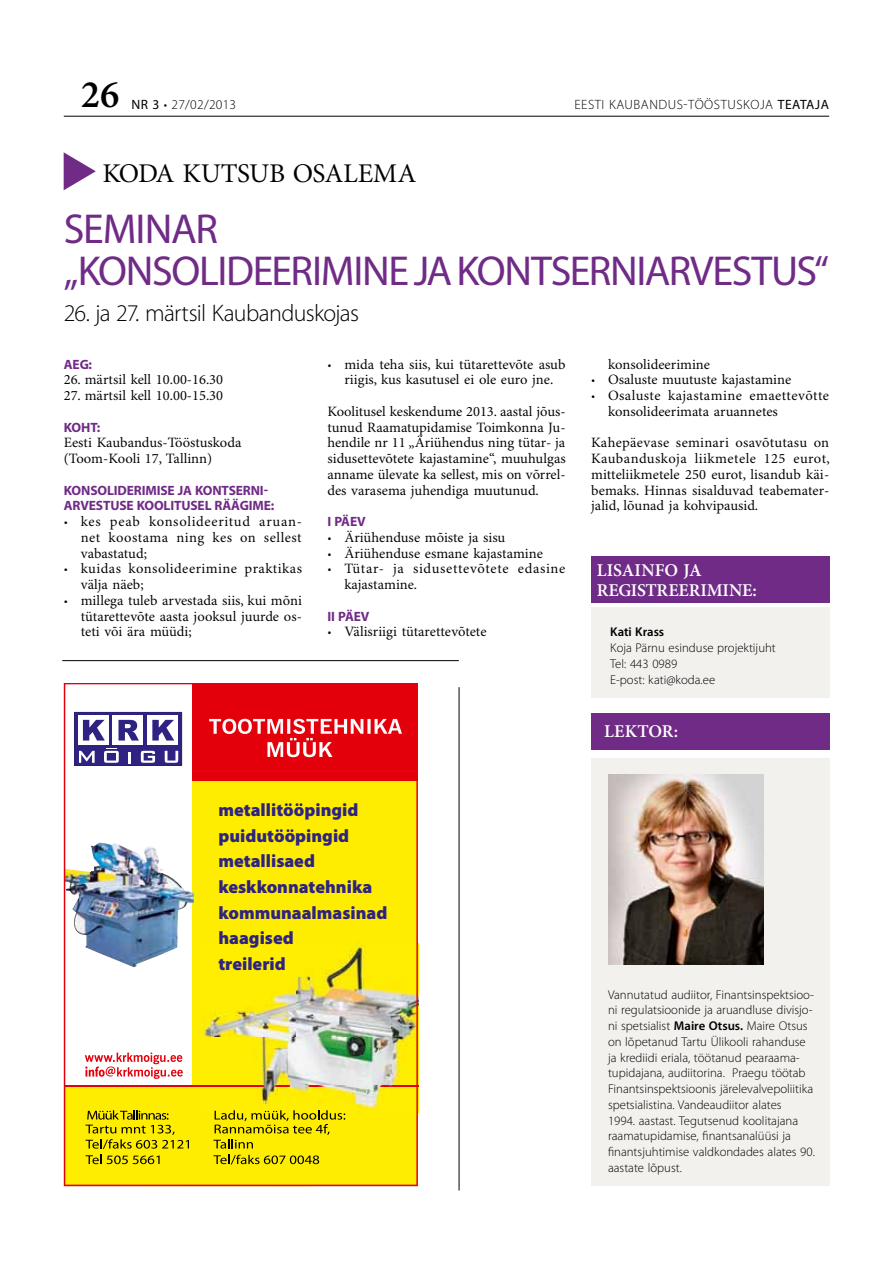
<style>
.page{position:relative;width:893px;height:1263px;background:#fff}
.page>*{position:absolute;margin:0;border:0;box-sizing:border-box;transform-origin:0 0}
.t1{font:42px/42px "Myriad Pro";letter-spacing:-.03em;color:#702b87}
.t2{font:600 39px "Minion Pro";color:#000}
.t3{font:27px "Minion Pro";color:#000}
.t4{font:300 24px "Myriad Pro";letter-spacing:-.03em;color:#000}
.t5{font:900 18px/25.5px "Myriad Pro";color:#2e2382}
.t6{font:600 18px/19.5px "Minion Pro";letter-spacing:-.01em;color:#fff}
.t7{font:14.25px/15.8px "Minion Pro";color:#000;text-align:justify}
.t8{font:14.25px/15.8px "Minion Pro";letter-spacing:.04em;color:#000}
.t9{font:14.25px/15.8px "Minion Pro";letter-spacing:.03em;color:#000}
.t10{font:700 13.5px/15.8px "Myriad Pro";letter-spacing:-.01em;color:#702b87}
.t11{font:300 13.5px "Myriad Pro";letter-spacing:.04em;color:#000}
.t12{font:300 12.75px/15.8px "Myriad Pro";color:#000}
.t13{font:600 12.75px "Myriad Pro";color:#000}
.s1{font-weight:400}
.s2{font-weight:600}
</style>
<div class="page">
<svg style="left:64px;top:152px;width:32px;height:38px"></svg>
<div style="left:591px;top:607px;width:238px;height:90px;background:#f3f1ee"></div>
<div style="left:591px;top:556px;width:238px;height:46px;background:#702b87"></div>
<div style="left:591px;top:713px;width:239px;height:36px;background:#702b87"></div>
<div style="left:591px;top:758px;width:239px;height:427px;background:#f3f1ee"></div>
<img style="left:608px;top:775px;width:156px;height:190px">
<svg style="left:64px;top:684px;width:354px;height:502px"></svg>
<svg style="left:86px;top:1155px;width:74px;height:9px"></svg>
<svg style="left:213px;top:1110px;width:132px;height:38px;background:#d9ca00"></svg>
<svg style="left:213px;top:1155px;width:106px;height:9px"></svg>
<svg style="left:86px;top:1110px;width:103px;height:39px;background:#d0c100"></svg>
<hr style="left:459px;top:687px;width:1px;height:503px;background:#000">
<hr style="left:62px;top:660px;width:397px;height:1px;background:#000">
<hr style="left:64px;top:116px;width:765px;height:1px;background:#000">
<h2 class="t2" style="left:81px;top:68px;width:40px">26</h2>
<p class="t11" style="left:131px;top:96px;width:106px"><span class="s1">NR 3</span> • 27/02/2013</p>
<p class="t11" style="left:574px;top:96px;width:256px">eesti kaubandus-tööstuskoja <span class="s1">TEATAJA</span></p>
<h3 class="t3" style="left:102px;top:157px;width:316px">Koda kutsub osalema</h3>
<h1 class="t1" style="left:64px;top:207px;width:767px">SEMINAR<br>„KONSOLIDEERIMINE JA KONTSERNIARVESTUS“</h1>
<h3 class="t4" style="left:64px;top:299px;width:297px">26. ja 27. märtsil Kaubanduskojas</h3>
<p class="t10" style="left:64px;top:356px;width:30px">AEG:</p>
<p class="t7" style="left:64px;top:372px;width:161px">26. märtsil kell 10.00-16.30</p>
<p class="t7" style="left:64px;top:388px;width:161px">27. märtsil kell 10.00-15.30</p>
<p class="t10" style="left:64px;top:419px;width:38px">KOHT:</p>
<p class="t7" style="left:64px;top:435px;width:179px">Eesti Kaubandus-Tööstuskoda (Toom-Kooli 17, Tallinn)</p>
<p class="t10" style="left:64px;top:482px;width:212px">KONSOLIDERIMISE JA KONTSERNI-<br>ARVESTUSE KOOLITUSEL RÄÄGIME:</p>
<p class="t7" style="left:81px;top:514px;width:223px;text-indent:-17px">• kes peab konsolideeritud aruan&shy;net koostama ning kes on sellest vabastatud;</p>
<p class="t9" style="left:81px;top:561px;width:223px;text-indent:-17px">• kuidas konsolideerimine praktikas välja näeb;</p>
<p class="t7" style="left:81px;top:593px;width:223px;text-indent:-17px">• millega tuleb arvestada siis, kui mõni tütarettevõte aasta jooksul juurde os&shy;teti või ära müüdi;</p>
<p class="t7" style="left:327px;top:357px;width:239px;text-align:center">• mida teha siis, kui tütarettevõte asub riigis, kus kasutusel ei ole euro jne.</p>
<p class="t7" style="left:327px;top:404px;width:240px">Koolitusel keskendume 2013. aastal jõus&shy;tunud Raamatupidamise Toimkonna Ju&shy;hendile nr 11 „Äriühendus ning tütar- ja sidusettevõtete kajastamine“, muuhulgas anname ülevate ka sellest, mis on võrrel&shy;des varasema juhendiga muutunud.</p>
<p class="t10" style="left:328px;top:513px;width:40px">IPÄEV</p>
<p class="t7" style="left:327px;top:530px;width:179px">• Äriühenduse mõiste ja sisu</p>
<p class="t7" style="left:327px;top:545px;width:217px">• Äriühenduse esmane kajastamine</p>
<p class="t8" style="left:344px;top:561px;width:222px;text-indent:-17px">• Tütar- ja sidusettevõtete edasine kajastamine.</p>
<p class="t10" style="left:328px;top:608px;width:43px">IIPÄEV</p>
<p class="t7" style="left:327px;top:624px;width:161px">• Välisriigi tütarettevõtete</p>
<p class="t7" style="left:608px;top:357px;width:104px">konsolideerimine</p>
<p class="t7" style="left:591px;top:372px;width:202px">• Osaluste muutuste kajastamine</p>
<p class="t7" style="left:608px;top:388px;width:222px;text-indent:-17px">• Osaluste kajastamine emaettevõtte konsolideerimata aruannetes</p>
<p class="t7" style="left:591px;top:435px;width:240px">Kahepäevase seminari osavõtutasu on Kaubanduskoja liikmetele 125 eurot, mitteliikmetele 250 eurot, lisandub käi&shy;bemaks. Hinnas sisalduvad teabemater&shy;jalid, lõunad ja kohvipausid.</p>
<p class="t6" style="left:597px;top:560px;width:162px">LISAINFO JA<br>REGISTREERIMINE:</p>
<p class="t13" style="left:610px;top:624px;width:56px">Kati Krass</p>
<p class="t12" style="left:610px;top:640px;width:167px">Koja Pärnu esinduse projektijuht<br>Tel: 443 0989<br>E-post: kati@koda.ee</p>
<p class="t6" style="left:604px;top:721px;width:76px">LEKTOR:</p>
<p class="t5" style="left:218px;top:798px;width:171px">metallitööpingid puidutööpingid metallisaed keskkonnatehnika kommunaalmasinad haagised<br>treilerid</p>
<p class="t12" style="left:608px;top:986px;width:208px">Vannutatud audiitor, Finantsinspektsioo&shy;ni regulatsioonide ja aruandluse divisjo&shy;ni spetsialist <span class="s2">Maire Otsus.</span> Maire Otsus on lõpetanud Tartu Ülikooli rahanduse ja krediidi eriala, töötanud pearaama&shy;tupidajana, audiitorina. Praegu töötab Finantsinspektsioonis järelevalvepoliitika spetsialistina. Vandeaudiitor alates<br>1994. aastast. Tegutsenud koolitajana raamatupidamise, finantsanalüüsi ja finantsjuhtimise valdkondades alates 90. aastate lõpust.</p>
</div>
